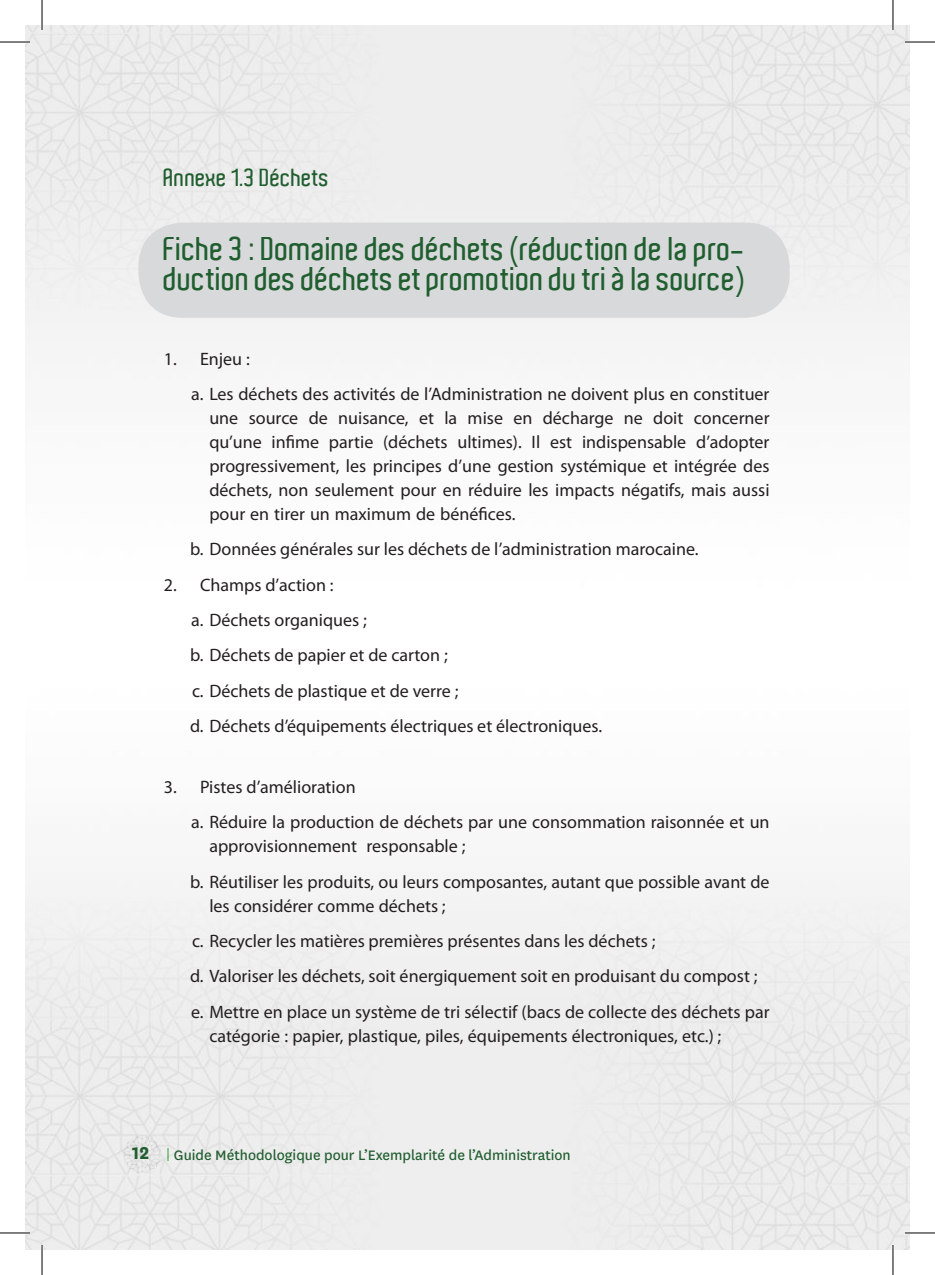
<style>
.page{position:relative;width:935px;height:1275px;background:#fff}
.page>*{position:absolute;margin:0;border:0;box-sizing:border-box;transform-origin:0 0}
.t1{font:600 32px/30px "Aldo";color:#205e2f}
.t2{font:600 24px "Aldo";color:#205e2f}
.t3{font:18px/35.4px "Myriad Pro";color:#231f20}
.t4{font:16px "National";color:#205e2f}
.s1{font-weight:700;font-size:20px}
</style>
<div class="page">
<img style="left:25px;top:25px;width:884px;height:1224px">
<div style="left:138px;top:222px;width:651px;height:96px;background:#d8d9db;border-radius:44px"></div>
<hr style="left:0;top:41px;width:30px;height:2px;background:#fff">
<hr style="left:904px;top:41px;width:30px;height:2px;background:#fff">
<hr style="left:0;top:1231px;width:30px;height:3px;background:#fff">
<hr style="left:904px;top:1231px;width:30px;height:3px;background:#fff">
<hr style="left:41px;top:0;width:2px;height:30px;background:#fff">
<hr style="left:41px;top:1245px;width:2px;height:30px;background:#fff">
<hr style="left:891px;top:0;width:3px;height:30px;background:#fff">
<hr style="left:891px;top:1245px;width:3px;height:30px;background:#fff">
<hr style="left:0;top:42px;width:30px;height:1px;background:#000">
<hr style="left:904px;top:42px;width:30px;height:1px;background:#000">
<hr style="left:0;top:1232px;width:30px;height:1px;background:#000">
<hr style="left:904px;top:1232px;width:30px;height:1px;background:#000">
<hr style="left:42px;top:0;width:1px;height:30px;background:#000">
<hr style="left:42px;top:1245px;width:1px;height:30px;background:#000">
<hr style="left:892px;top:0;width:1px;height:30px;background:#000">
<hr style="left:892px;top:1245px;width:1px;height:30px;background:#000">
<h2 class="t2" style="left:164px;top:164px;width:167px">Annexe 1.3 Déchets</h2>
<h1 class="t1" style="left:164px;top:233px;width:583px">Fiche 3 : Domaine des déchets (réduction de la pro&shy;duction des déchets et promotion du tri à la source)</h1>
<p class="t3" style="left:191px;top:341px;width:579px;text-indent:-27px">1. Enjeu :<br>a. Les déchets des activités de l’Administration ne doivent plus en constituer</p>
<p class="t3" style="left:209px;top:406px;width:561px;line-height:24px;text-align:justify">une source de nuisance, et la mise en décharge ne doit concerner qu’une infime partie (déchets ultimes). Il est indispensable d’adopter progressivement, les principes d’une gestion systémique et intégrée des déchets, non seulement pour en réduire les impacts négatifs, mais aussi pour en tirer un maximum de bénéfices.</p>
<p class="t3" style="left:190px;top:531px;width:510px">b. Données générales sur les déchets de l’administration marocaine.</p>
<p class="t3" style="left:190px;top:567px;width:413px;text-indent:-26px">2. Champs d’action :<br>a. Déchets organiques ;<br>b. Déchets de papier et de carton ;<br>c. Déchets de plastique et de verre ;<br>d. Déchets d’équipements électriques et électroniques.</p>
<p class="t3" style="left:191px;top:769px;width:579px;text-indent:-27px">3. Pistes d’amélioration<br>a. Réduire la production de déchets par une consommation raisonnée et un</p>
<p class="t3" style="left:190px;top:828px;width:581px;text-indent:19px">approvisionnement responsable ;<br>b. Réutiliser les produits, ou leurs composantes, autant que possible avant de</p>
<p class="t3" style="left:190px;top:887px;width:581px;text-indent:19px">les considérer comme déchets ;<br>c. Recycler les matières premières présentes dans les déchets ;<br>d. Valoriser les déchets, soit énergiquement soit en produisant du compost ; e. Mettre en place un système de tri sélectif (bacs de collecte des déchets par</p>
<p class="t3" style="left:209px;top:1017px;width:513px">catégorie : papier, plastique, piles, équipements électroniques, etc.) ;</p>
<p class="t4" style="left:132px;top:1144px;width:440px"><span class="s1">12</span> Guide Méthodologique pour L’Exemplarité de l’Administration</p>
</div>
